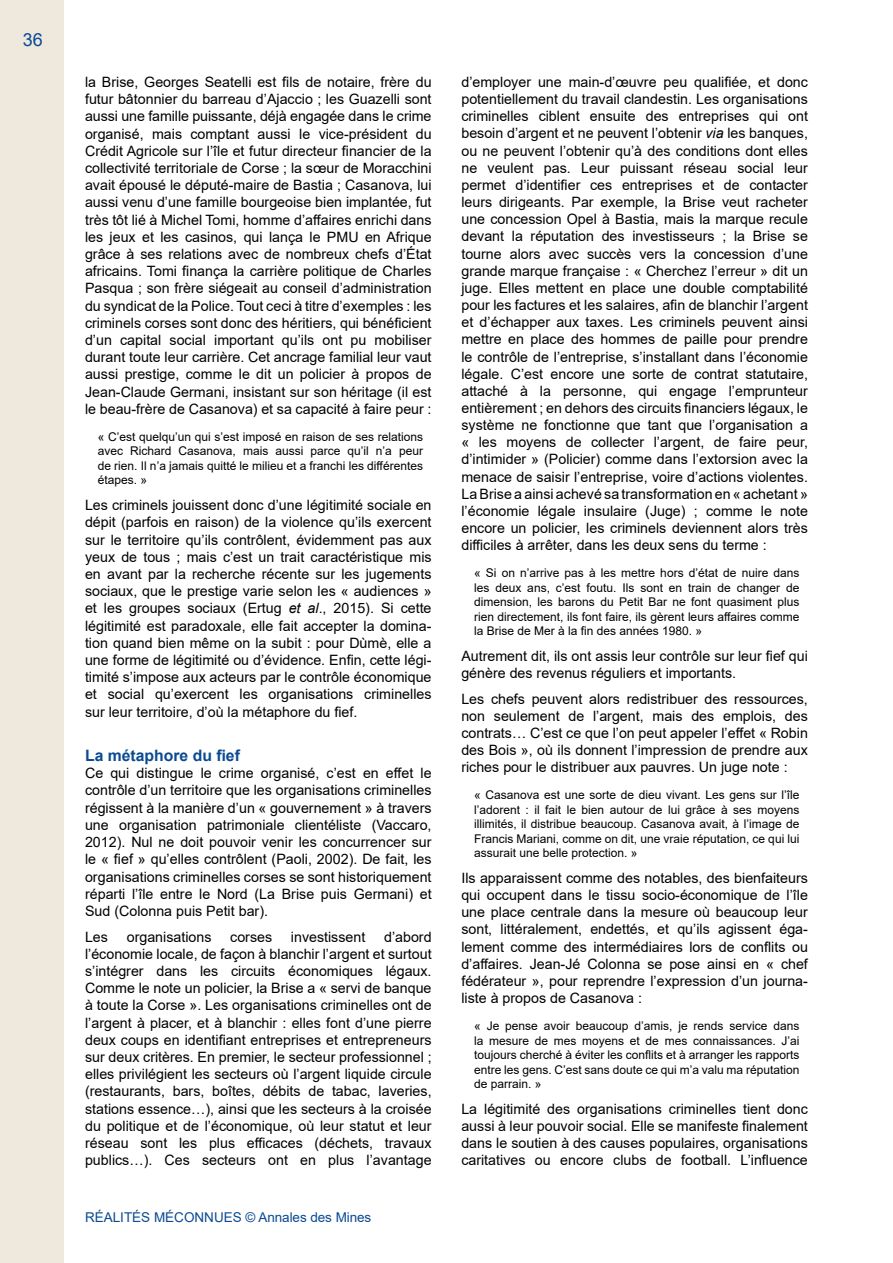
<style>
.page{position:relative;width:893px;height:1263px;background:#fff}
.page>*{position:absolute;margin:0;border:0;box-sizing:border-box;transform-origin:0 0}
.t1{font:18px "Arial";color:#0a4a92}
.t2{font:700 15.75px "Arial";color:#0a4a92}
.t3{font:14.25px/17.2px "Arial";color:#000;text-align:justify}
.t4{font:13.5px "Arial";color:#0a4a92}
.t5{font:12px/14.4px "Arial";color:#000;text-align:justify}
.s1{font-style:italic}
</style>
<div class="page">
<div style="left:0;top:0;width:64px;height:1263px;background:#eee8dd"></div>
<p class="t1" style="left:23px;top:27px;width:22px">36</p>
<p class="t3" style="left:85px;top:73px;width:348px">la Brise, Georges Seatelli est fils de notaire, frère du futur bâtonnier du barreau d’Ajaccio ; les Guazelli sont aussi une famille puissante, déjà engagée dans le crime organisé, mais comptant aussi le vice-président du Crédit Agricole sur l’île et futur directeur financier de la collectivité territoriale de Corse ; la sœur de Moracchini avait épousé le député-maire de Bastia ; Casanova, lui aussi venu d’une famille bourgeoise bien implantée, fut très tôt lié à Michel Tomi, homme d’affaires enrichi dans les jeux et les casinos, qui lança le PMU en Afrique grâce à ses relations avec de nombreux chefs d’État africains. Tomi finança la carrière politique de Charles Pasqua ; son frère siégeait au conseil d’administration du syndicat de la Police. Tout ceci à titre d’exemples : les criminels corses sont donc des héritiers, qui bénéficient d’un capital social important qu’ils ont pu mobiliser durant toute leur carrière. Cet ancrage familial leur vaut aussi prestige, comme le dit un policier à propos de Jean-Claude Germani, insistant sur son héritage (il est le beau-frère de Casanova) et sa capacité à faire peur :</p>
<p class="t5" style="left:98px;top:429px;width:327px">« C’est quelqu’un qui s’est imposé en raison de ses relations avec Richard Casanova, mais aussi parce qu’il n’a peur de rien. Il n’a jamais quitté le milieu et a franchi les différentes étapes. »</p>
<p class="t3" style="left:85px;top:496px;width:348px">Les criminels jouissent donc d’une légitimité sociale en dépit (parfois en raison) de la violence qu’ils exercent sur le territoire qu’ils contrôlent, évidemment pas aux yeux de tous ; mais c’est un trait caractéristique mis en avant par la recherche récente sur les jugements sociaux, que le prestige varie selon les « audiences » et les groupes sociaux (Ertug <span class="s1">et al</span>., 2015). Si cette légitimité est paradoxale, elle fait accepter la domina&shy;tion quand bien même on la subit : pour Dùmè, elle a une forme de légitimité ou d’évidence. Enfin, cette légi&shy;timité s’impose aux acteurs par le contrôle économique et social qu’exercent les organisations criminelles sur leur territoire, d’où la métaphore du fief.</p>
<p class="t2" style="left:85px;top:744px;width:156px">La métaphore du fief</p>
<p class="t3" style="left:85px;top:764px;width:348px">Ce qui distingue le crime organisé, c’est en effet le contrôle d’un territoire que les organisations criminelles régissent à la manière d’un « gouvernement » à travers une organisation patrimoniale clientéliste (Vaccaro, 2012). Nul ne doit pouvoir venir les concurrencer sur le « fief » qu’elles contrôlent (Paoli, 2002). De fait, les organisations criminelles corses se sont historiquement réparti l’île entre le Nord (La Brise puis Germani) et Sud (Colonna puis Petit bar).</p>
<p class="t3" style="left:85px;top:928px;width:24px">Les</p>
<p class="t3" style="left:127px;top:928px;width:86px">organisations</p>
<p class="t3" style="left:230px;top:928px;width:43px">corses</p>
<p class="t3" style="left:291px;top:928px;width:76px">investissent</p>
<p class="t3" style="left:85px;top:928px;width:348px;text-indent:299px">d’abord l’économie locale, de façon à blanchir l’argent et surtout s’intégrer dans les circuits économiques légaux.<br>Comme le note un policier, la Brise a « servi de banque à toute la Corse ». Les organisations criminelles ont de l’argent à placer, et à blanchir : elles font d’une pierre deux coups en identifiant entreprises et entrepreneurs sur deux critères. En premier, le secteur professionnel ; elles privilégient les secteurs où l’argent liquide circule (restaurants, bars, boîtes, débits de tabac, laveries, stations essence…), ainsi que les secteurs à la croisée du politique et de l’économique, où leur statut et leur réseau sont les plus efficaces (déchets, travaux publics…). Ces secteurs ont en plus l’avantage</p>
<p class="t4" style="left:85px;top:1208px;width:288px">RÉALITÉS MÉCONNUES © Annales des Mines</p>
<p class="t3" style="left:461px;top:73px;width:348px">d’employer une main-d’œuvre peu qualifiée, et donc potentiellement du travail clandestin. Les organisations criminelles ciblent ensuite des entreprises qui ont besoin d’argent et ne peuvent l’obtenir <span class="s1">via</span> les banques, ou ne peuvent l’obtenir qu’à des conditions dont elles ne veulent pas. Leur puissant réseau social leur permet d’identifier ces entreprises et de contacter leurs dirigeants. Par exemple, la Brise veut racheter une concession Opel à Bastia, mais la marque recule devant la réputation des investisseurs ; la Brise se tourne alors avec succès vers la concession d’une grande marque française : « Cherchez l’erreur » dit un juge. Elles mettent en place une double comptabilité pour les factures et les salaires, afin de blanchir l’argent et d’échapper aux taxes. Les criminels peuvent ainsi mettre en place des hommes de paille pour prendre le contrôle de l’entreprise, s’installant dans l’économie légale. C’est encore une sorte de contrat statutaire, attaché à la personne, qui engage l’emprunteur entièrement ; en dehors des circuits financiers légaux, le système ne fonctionne que tant que l’organisation a « les moyens de collecter l’argent, de faire peur, d’intimider » (Policier) comme dans l’extorsion avec la menace de saisir l’entreprise, voire d’actions violentes.<br>La Brise a ainsi achevé sa transformation en « achetant » l’économie légale insulaire (Juge) ; comme le note encore un policier, les criminels deviennent alors très difficiles à arrêter, dans les deux sens du terme :</p>
<p class="t5" style="left:474px;top:566px;width:327px">« Si on n’arrive pas à les mettre hors d’état de nuire dans les deux ans, c’est foutu. Ils sont en train de changer de dimension, les barons du Petit Bar ne font quasiment plus rien directement, ils font faire, ils gèrent leurs affaires comme la Brise de Mer à la fin des années 1980. »</p>
<p class="t3" style="left:461px;top:647px;width:348px">Autrement dit, ils ont assis leur contrôle sur leur fief qui génère des revenus réguliers et importants.</p>
<p class="t3" style="left:461px;top:690px;width:348px">Les chefs peuvent alors redistribuer des ressources, non seulement de l’argent, mais des emplois, des contrats… C’est ce que l’on peut appeler l’effet « Robin des Bois », où ils donnent l’impression de prendre aux riches pour le distribuer aux pauvres. Un juge note :</p>
<p class="t5" style="left:474px;top:788px;width:327px">« Casanova est une sorte de dieu vivant. Les gens sur l’île l’adorent : il fait le bien autour de lui grâce à ses moyens illimités, il distribue beaucoup. Casanova avait, à l’image de Francis Mariani, comme on dit, une vraie réputation, ce qui lui assurait une belle protection. »</p>
<p class="t3" style="left:461px;top:869px;width:348px">Ils apparaissent comme des notables, des bienfaiteurs qui occupent dans le tissu socio-économique de l’île une place centrale dans la mesure où beaucoup leur sont, littéralement, endettés, et qu’ils agissent éga&shy;lement comme des intermédiaires lors de conflits ou d’affaires. Jean-Jé Colonna se pose ainsi en « chef fédérateur », pour reprendre l’expression d’un journa&shy;liste à propos de Casanova :</p>
<p class="t5" style="left:474px;top:1019px;width:327px">« Je pense avoir beaucoup d’amis, je rends service dans la mesure de mes moyens et de mes connaissances. J’ai toujours cherché à éviter les conflits et à arranger les rapports entre les gens. C’est sans doute ce qui m’a valu ma réputation de parrain. »</p>
<p class="t3" style="left:461px;top:1100px;width:348px">La légitimité des organisations criminelles tient donc aussi à leur pouvoir social. Elle se manifeste finalement dans le soutien à des causes populaires, organisations caritatives ou encore clubs de football. L’influence</p>
</div>
